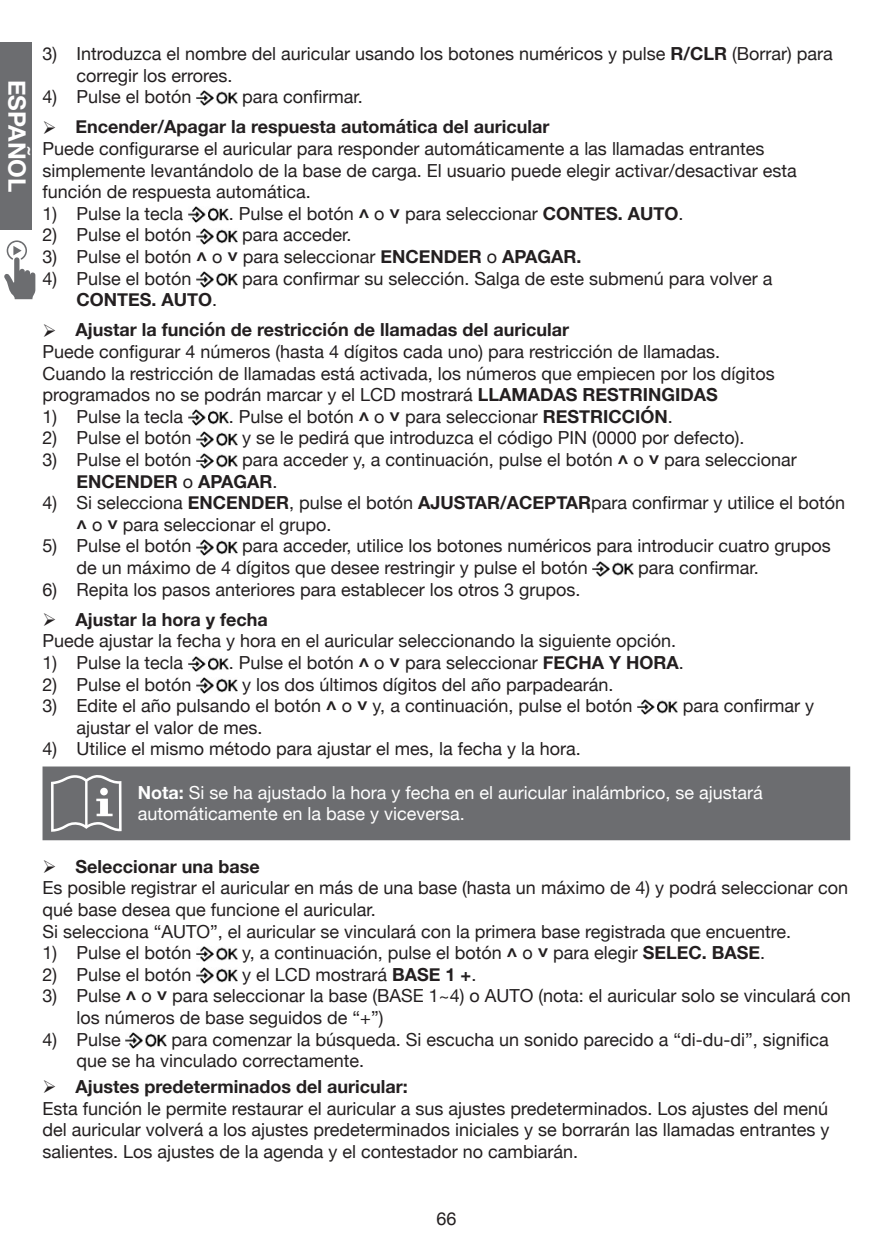
<style>
.page{position:relative;width:893px;height:1259px;background:#fff}
.page>*{position:absolute;margin:0;border:0;box-sizing:border-box;transform-origin:0 0}
.t1{font:700 24px "Helvetica Neue";color:#fff}
.Body{font:18px/21.6px "Helvetica Neue";color:#231f20}
.t2{font:700 18px "Helvetica Neue";color:#231f20}
.NOTE{font:18px/21px "Helvetica Neue";color:#fff}
.s1{font-weight:700}
.s2{font-family:"Arial";font-weight:700}
.s3{font-weight:400}
</style>
<div class="page">
<div style="left:0;top:43px;width:32px;height:187px;background:#6c6d70"></div>
<svg style="left:4px;top:240px;width:31px;height:59px"></svg>
<img style="left:197px;top:90px;width:40px;height:16px">
<img style="left:188px;top:207px;width:41px;height:15px">
<img style="left:197px;top:228px;width:40px;height:16px">
<img style="left:197px;top:272px;width:40px;height:15px">
<img style="left:188px;top:410px;width:41px;height:15px">
<img style="left:197px;top:431px;width:40px;height:16px">
<img style="left:197px;top:453px;width:40px;height:15px">
<img style="left:197px;top:539px;width:40px;height:16px">
<img style="left:593px;top:561px;width:40px;height:15px">
<img style="left:188px;top:656px;width:41px;height:15px">
<img style="left:197px;top:677px;width:40px;height:16px">
<img style="left:637px;top:699px;width:41px;height:16px">
<div style="left:43px;top:766px;width:807px;height:74px;background:#6c6d70"></div>
<svg style="left:51px;top:774px;width:71px;height:57px"></svg>
<img style="left:197px;top:946px;width:40px;height:15px">
<img style="left:197px;top:967px;width:40px;height:16px">
<img style="left:126px;top:1032px;width:40px;height:16px">
<h1 class="t1" style="left:36px;top:80px;width:114px;rotate:90deg">ESPAÑOL</h1>
<p class="Body" style="left:77px;top:43px;width:758px;text-indent:-34px">3) Introduzca el nombre del auricular usando los botones numéricos y pulse <span class="s1">R/CLR</span> (Borrar) para corregir los errores.</p>
<p class="Body" style="left:43px;top:86px;width:151px">4) Pulse el botón</p>
<p class="Body" style="left:242px;top:86px;width:122px">para confirmar.</p>
<p class="t2" style="left:76px;top:113px;width:475px">Encender/Apagar la respuesta automática del auricular</p>
<p class="Body" style="left:43px;top:138px;width:756px">Puede configurarse el auricular para responder automáticamente a las llamadas entrantes simplemente levantándolo de la base de carga. El usuario puede elegir activar/desactivar esta función de respuesta automática.</p>
<p class="Body" style="left:43px;top:202px;width:142px">1) Pulse la tecla</p>
<p class="Body" style="left:229px;top:202px;width:456px">. Pulse el botón <span class="s2">˄</span> o <span class="s2">˅</span> para seleccionar <span class="s1">CONTES. AUTO</span>.</p>
<p class="Body" style="left:43px;top:224px;width:151px">2) Pulse el botón</p>
<p class="Body" style="left:242px;top:224px;width:111px">para acceder.</p>
<p class="Body" style="left:43px;top:246px;width:541px">3) Pulse el botón <span class="s2">˄</span> o <span class="s2">˅</span> para seleccionar <span class="s1">ENCENDER</span> o <span class="s1">APAGAR.</span></p>
<p class="Body" style="left:43px;top:267px;width:151px">4) Pulse el botón</p>
<p class="Body" style="left:242px;top:267px;width:532px">para confirmar su selección. Salga de este submenú para volver a</p>
<p class="t2" style="left:77px;top:286px;width:142px">CONTES. AUTO<span class="s3">.</span></p>
<p class="t2" style="left:76px;top:316px;width:495px">Ajustar la función de restricción de llamadas del auricular</p>
<p class="Body" style="left:43px;top:340px;width:679px">Puede configurar 4 números (hasta 4 dígitos cada uno) para restricción de llamadas.</p>
<p class="Body" style="left:43px;top:362px;width:734px">Cuando la restricción de llamadas está activada, los números que empiecen por los dígitos programados no se podrán marcar y el LCD mostrará <span class="s1">LLAMADAS RESTRINGIDAS</span></p>
<p class="Body" style="left:43px;top:405px;width:142px">1) Pulse la tecla</p>
<p class="Body" style="left:229px;top:405px;width:446px">. Pulse el botón <span class="s2">˄</span> o <span class="s2">˅</span> para seleccionar <span class="s1">RESTRICCIÓN</span>.</p>
<p class="Body" style="left:43px;top:427px;width:151px">2) Pulse el botón</p>
<p class="Body" style="left:242px;top:427px;width:504px">y se le pedirá que introduzca el código PIN (0000 por defecto).</p>
<p class="Body" style="left:43px;top:448px;width:151px">3) Pulse el botón</p>
<p class="Body" style="left:77px;top:448px;width:722px;text-indent:166px">para acceder y, a continuación, pulse el botón <span class="s2">˄</span> o <span class="s2">˅</span> para seleccionar<br><span class="s1">ENCENDER</span> o <span class="s1">APAGAR</span>.</p>
<p class="Body" style="left:77px;top:492px;width:770px;text-indent:-34px">4) Si selecciona <span class="s1">ENCENDER</span>, pulse el botón <span class="s1">AJUSTAR/ACEPTAR</span>para confirmar y utilice el botón <span class="s2">˄</span> o <span class="s2">˅</span> para seleccionar el grupo.</p>
<p class="Body" style="left:43px;top:535px;width:151px">5) Pulse el botón</p>
<p class="Body" style="left:77px;top:535px;width:756px;text-indent:166px">para acceder, utilice los botones numéricos para introducir cuatro grupos de un máximo de 4 dígitos que desee restringir y pulse el botón</p>
<p class="Body" style="left:638px;top:556px;width:122px">para confirmar.</p>
<p class="Body" style="left:43px;top:578px;width:540px">6) Repita los pasos anteriores para establecer los otros 3 grupos.</p>
<p class="t2" style="left:76px;top:605px;width:194px">Ajustar la hora y fecha</p>
<p class="Body" style="left:43px;top:630px;width:635px">Puede ajustar la fecha y hora en el auricular seleccionando la siguiente opción.</p>
<p class="Body" style="left:43px;top:651px;width:142px">1) Pulse la tecla</p>
<p class="Body" style="left:229px;top:651px;width:457px">. Pulse el botón <span class="s2">˄</span> o <span class="s2">˅</span> para seleccionar <span class="s1">FECHA Y HORA</span>.</p>
<p class="Body" style="left:43px;top:673px;width:151px">2) Pulse el botón</p>
<p class="Body" style="left:242px;top:673px;width:373px">y los dos últimos dígitos del año parpadearán.</p>
<p class="Body" style="left:43px;top:695px;width:591px">3) Edite el año pulsando el botón <span class="s2">˄</span> o <span class="s2">˅</span> y, a continuación, pulse el botón</p>
<p class="Body" style="left:683px;top:695px;width:133px">para confirmar y</p>
<p class="Body" style="left:77px;top:716px;width:188px">ajustar el valor de mes.</p>
<p class="Body" style="left:43px;top:738px;width:540px">4) Utilice el mismo método para ajustar el mes, la fecha y la hora.</p>
<p class="NOTE" style="left:138px;top:782px;width:627px"><span class="s1">Nota:</span> Si se ha ajustado la hora y fecha en el auricular inalámbrico, se ajustará automáticamente en la base y viceversa.</p>
<p class="t2" style="left:76px;top:852px;width:186px">Seleccionar una base</p>
<p class="Body" style="left:43px;top:877px;width:807px">Es posible registrar el auricular en más de una base (hasta un máximo de 4) y podrá seleccionar con qué base desea que funcione el auricular.</p>
<p class="Body" style="left:43px;top:920px;width:750px">Si selecciona “AUTO”, el auricular se vinculará con la primera base registrada que encuentre.</p>
<p class="Body" style="left:43px;top:941px;width:151px">1) Pulse el botón</p>
<p class="Body" style="left:242px;top:941px;width:525px">y, a continuación, pulse el botón <span class="s2">˄</span> o <span class="s2">˅</span> para elegir <span class="s1">SELEC. BASE</span>.</p>
<p class="Body" style="left:43px;top:963px;width:151px">2) Pulse el botón</p>
<p class="Body" style="left:242px;top:963px;width:236px">y el LCD mostrará <span class="s1">BASE 1 +</span>.</p>
<p class="Body" style="left:77px;top:985px;width:776px;text-indent:-34px">3) Pulse <span class="s2">˄</span> o <span class="s2">˅</span> para seleccionar la base (BASE 1~4) o AUTO (nota: el auricular solo se vinculará con los números de base seguidos de “+”)</p>
<p class="Body" style="left:43px;top:1028px;width:80px">4) Pulse</p>
<p class="Body" style="left:77px;top:1028px;width:754px;text-indent:95px">para comenzar la búsqueda. Si escucha un sonido parecido a “di-du-di”, significa que se ha vinculado correctamente.</p>
<p class="t2" style="left:76px;top:1072px;width:334px">Ajustes predeterminados del auricular:</p>
<p class="Body" style="left:43px;top:1097px;width:788px;text-align:justify">Esta función le permite restaurar el auricular a sus ajustes predeterminados. Los ajustes del menú del auricular volverá a los ajustes predeterminados iniciales y se borrarán las llamadas entrantes y salientes. Los ajustes de la agenda y el contestador no cambiarán.</p>
<p class="Body" style="left:436px;top:1207px;width:22px">66</p>
</div>
